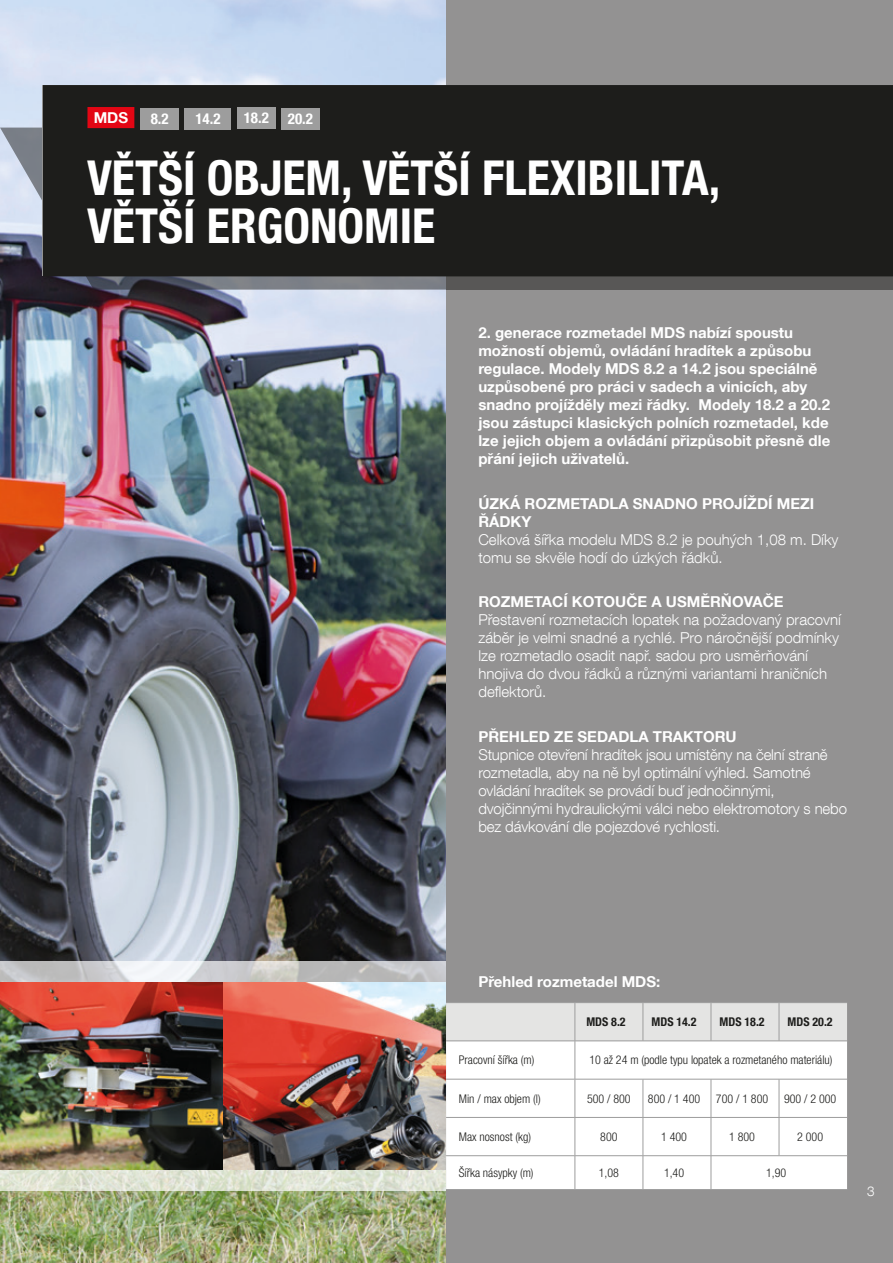
<style>
.page{position:relative;width:893px;height:1263px;background:#fff}
.page>*{position:absolute;margin:0;border:0;box-sizing:border-box;transform-origin:0 0}
.t1{font:700 condensed 48px/48px "Helvetica Neue LT Com";color:#fff}
.t2{font:300 15px/18px "Helvetica Neue LT Com";color:#fff}
.t3{font:700 15px/18px "Helvetica Neue LT Com";color:#fff}
.t4{font:700 condensed 15px "Helvetica Neue LT Com";color:#fff}
.t5{font:300 13.5px "Futura Com";color:#fff}
.t6{font:300 condensed 12px "Helvetica Neue LT Com";color:#1d1d1b}
.t7{font:700 condensed 12px "Helvetica Neue LT Com";color:#1d1d1b}
</style>
<div class="page">
<img style="left:0;top:0;width:446px;height:1263px">
<svg style="left:0;top:961px;width:446px;height:230px"></svg>
<svg style="left:0;top:128px;width:446px;height:162px"></svg>
<img style="left:0;top:982px;width:446px;height:187px">
<div style="left:446px;top:0;width:447px;height:1263px;background:#939292"></div>
<div style="left:43px;top:85px;width:850px;height:191px;background:#1d1d1b"></div>
<div style="left:446px;top:128px;width:447px;height:162px;background:#1d1d1b"></div>
<div style="left:446px;top:1003px;width:401px;height:38px;background:#e4e4e3"></div>
<div style="left:446px;top:1042px;width:401px;height:147px;background:#fff"></div>
<hr style="left:575px;top:1003px;width:1px;height:38px;background:#9d9d9d">
<hr style="left:643px;top:1003px;width:1px;height:38px;background:#9d9d9d">
<hr style="left:711px;top:1003px;width:1px;height:38px;background:#9d9d9d">
<hr style="left:779px;top:1003px;width:1px;height:38px;background:#9d9d9d">
<hr style="left:446px;top:1041px;width:129px;height:1px;background:#9d9d9d">
<hr style="left:575px;top:1041px;width:68px;height:1px;background:#9d9d9d">
<hr style="left:575px;top:1041px;width:1px;height:38px;background:#9d9d9d">
<hr style="left:643px;top:1041px;width:68px;height:1px;background:#9d9d9d">
<hr style="left:711px;top:1041px;width:68px;height:1px;background:#9d9d9d">
<hr style="left:779px;top:1041px;width:68px;height:1px;background:#9d9d9d">
<hr style="left:446px;top:1079px;width:129px;height:1px;background:#9d9d9d">
<hr style="left:575px;top:1079px;width:68px;height:1px;background:#9d9d9d">
<hr style="left:575px;top:1079px;width:1px;height:38px;background:#9d9d9d">
<hr style="left:643px;top:1079px;width:68px;height:1px;background:#9d9d9d">
<hr style="left:643px;top:1079px;width:1px;height:38px;background:#9d9d9d">
<hr style="left:711px;top:1079px;width:68px;height:1px;background:#9d9d9d">
<hr style="left:711px;top:1079px;width:1px;height:38px;background:#9d9d9d">
<hr style="left:779px;top:1079px;width:68px;height:1px;background:#9d9d9d">
<hr style="left:779px;top:1079px;width:1px;height:38px;background:#9d9d9d">
<hr style="left:446px;top:1117px;width:129px;height:1px;background:#9d9d9d">
<hr style="left:575px;top:1117px;width:68px;height:1px;background:#9d9d9d">
<hr style="left:575px;top:1118px;width:1px;height:37px;background:#9d9d9d">
<hr style="left:643px;top:1117px;width:68px;height:1px;background:#9d9d9d">
<hr style="left:643px;top:1118px;width:1px;height:37px;background:#9d9d9d">
<hr style="left:711px;top:1117px;width:68px;height:1px;background:#9d9d9d">
<hr style="left:711px;top:1118px;width:1px;height:37px;background:#9d9d9d">
<hr style="left:779px;top:1117px;width:68px;height:1px;background:#9d9d9d">
<hr style="left:779px;top:1118px;width:1px;height:37px;background:#9d9d9d">
<hr style="left:446px;top:1155px;width:129px;height:1px;background:#9d9d9d">
<hr style="left:575px;top:1155px;width:68px;height:1px;background:#9d9d9d">
<hr style="left:575px;top:1156px;width:1px;height:33px;background:#9d9d9d">
<hr style="left:643px;top:1155px;width:68px;height:1px;background:#9d9d9d">
<hr style="left:643px;top:1156px;width:1px;height:33px;background:#9d9d9d">
<hr style="left:711px;top:1155px;width:68px;height:1px;background:#9d9d9d">
<hr style="left:711px;top:1156px;width:1px;height:33px;background:#9d9d9d">
<hr style="left:779px;top:1155px;width:68px;height:1px;background:#9d9d9d">
<hr style="left:446px;top:1189px;width:129px;height:1px;background:#9d9d9d">
<hr style="left:575px;top:1189px;width:68px;height:1px;background:#9d9d9d">
<hr style="left:643px;top:1189px;width:68px;height:1px;background:#9d9d9d">
<hr style="left:711px;top:1189px;width:68px;height:1px;background:#9d9d9d">
<hr style="left:779px;top:1189px;width:68px;height:1px;background:#9d9d9d">
<hr style="left:446px;top:1002px;width:129px;height:1px;background:#9d9d9d">
<hr style="left:575px;top:1002px;width:68px;height:1px;background:#9d9d9d">
<hr style="left:643px;top:1002px;width:68px;height:1px;background:#9d9d9d">
<hr style="left:711px;top:1002px;width:68px;height:1px;background:#9d9d9d">
<hr style="left:779px;top:1002px;width:68px;height:1px;background:#9d9d9d">
<div style="left:140px;top:108px;width:39px;height:21px;background:#9d9d9d"></div>
<div style="left:185px;top:108px;width:46px;height:21px;background:#9d9d9d"></div>
<div style="left:281px;top:108px;width:39px;height:21px;background:#9d9d9d"></div>
<div style="left:237px;top:107px;width:39px;height:22px;background:#9d9d9d"></div>
<p class="t3" style="left:94px;top:108px;width:36px">MDS</p>
<h1 class="t1" style="left:87px;top:154px;width:635px">VĚTŠÍ OBJEM, VĚTŠÍ FLEXIBILITA,<br>VĚTŠÍ ERGONOMIE</h1>
<p class="t4" style="left:151px;top:110px;width:19px">8.2</p>
<p class="t4" style="left:195px;top:110px;width:27px">14.2</p>
<p class="t4" style="left:244px;top:109px;width:27px">18.2</p>
<p class="t4" style="left:288px;top:110px;width:27px">20.2</p>
<p class="t3" style="left:478px;top:323px;width:353px">2. generace rozmetadel MDS nabízí spoustu možností objemů, ovládání hradítek a způsobu regulace. Modely MDS 8.2 a 14.2 jsou speciálně uzpůsobené pro práci v sadech a vinicích, aby snadno projížděly mezi řádky. Modely 18.2 a 20.2 jsou zástupci klasických polních rozmetadel, kde lze jejich objem a ovládání přizpůsobit přesně dle přání jejich uživatelů.</p>
<p class="t3" style="left:478px;top:494px;width:337px">ÚZKÁ ROZMETADLA SNADNO PROJÍŽDÍ MEZI<br>ŘÁDKY</p>
<p class="t2" style="left:478px;top:530px;width:362px">Celková šířka modelu MDS 8.2 je pouhých 1,08 m. Díky tomu se skvěle hodí do úzkých řádků.</p>
<p class="t3" style="left:478px;top:592px;width:307px">ROZMETACÍ KOTOUČE A USMĚRŇOVAČE</p>
<p class="t2" style="left:478px;top:610px;width:364px">Přestavení rozmetacích lopatek na požadovaný pracovní záběr je velmi snadné a rychlé. Pro náročnější podmínky lze rozmetadlo osadit např. sadou pro usměrňování hnojiva do dvou řádků a různými variantami hraničních deflektorů.</p>
<p class="t3" style="left:478px;top:727px;width:260px">PŘEHLED ZE SEDADLA TRAKTORU</p>
<p class="t2" style="left:478px;top:745px;width:370px">Stupnice otevření hradítek jsou umístěny na čelní straně rozmetadla, aby na ně byl optimální výhled. Samotné ovládání hradítek se provádí buď jednočinnými, dvojčinnými hydraulickými válci nebo elektromotory s nebo bez dávkování dle pojezdové rychlosti.</p>
<p class="t3" style="left:478px;top:972px;width:183px">Přehled rozmetadel MDS:</p>
<p class="t7" style="left:586px;top:1015px;width:41px">MDS 8.2</p>
<p class="t7" style="left:652px;top:1015px;width:47px">MDS 14.2</p>
<p class="t7" style="left:720px;top:1015px;width:47px">MDS 18.2</p>
<p class="t7" style="left:788px;top:1015px;width:47px">MDS 20.2</p>
<p class="t6" style="left:459px;top:1053px;width:77px">Pracovní šířka (m)</p>
<p class="t6" style="left:589px;top:1053px;width:245px">10 až 24 m (podle typu lopatek a rozmetaného materiálu)</p>
<p class="t6" style="left:459px;top:1091px;width:83px">Min / max objem (l)</p>
<p class="t6" style="left:587px;top:1091px;width:45px">500 / 800</p>
<p class="t6" style="left:648px;top:1091px;width:54px">800 / 1 400</p>
<p class="t6" style="left:716px;top:1091px;width:54px">700 / 1 800</p>
<p class="t6" style="left:784px;top:1091px;width:54px">900 / 2 000</p>
<p class="t6" style="left:459px;top:1130px;width:74px">Max nosnost (kg)</p>
<p class="t6" style="left:600px;top:1130px;width:19px">800</p>
<p class="t6" style="left:661px;top:1130px;width:27px">1 400</p>
<p class="t6" style="left:729px;top:1130px;width:27px">1 800</p>
<p class="t6" style="left:797px;top:1130px;width:27px">2 000</p>
<p class="t6" style="left:459px;top:1166px;width:76px">Šířka násypky (m)</p>
<p class="t6" style="left:599px;top:1166px;width:22px">1,08</p>
<p class="t6" style="left:664px;top:1166px;width:22px">1,40</p>
<p class="t6" style="left:766px;top:1166px;width:22px">1,90</p>
<p class="t5" style="left:866px;top:1185px;width:10px">3<sup>3</sup></p>
</div>
